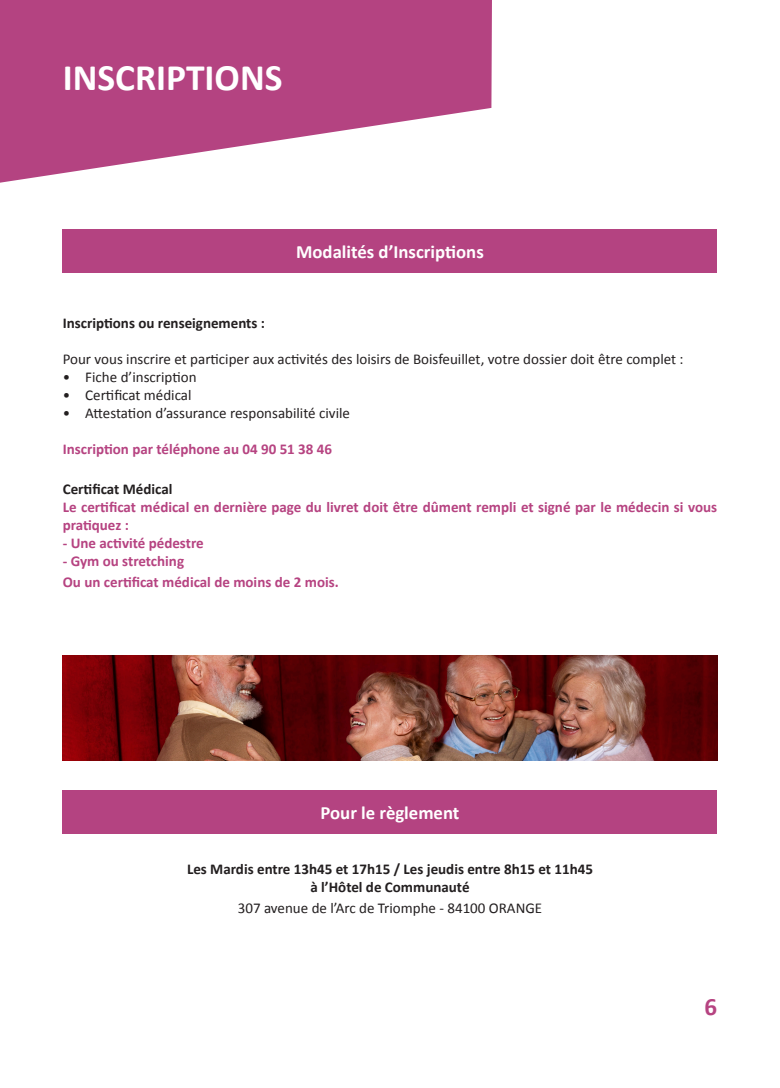
<style>
.page{position:relative;width:780px;height:1088px;background:#fff}
.page>*{position:absolute;margin:0;border:0;box-sizing:border-box;transform-origin:0 0}
.t1{font:700 37.5px "Calibri";color:#fff}
.t2{font:700 25px "Calibri";color:#b64381}
.t3{font:700 18.75px "Calibri";color:#fff}
.t4{font:15px "Calibri";color:#231f20}
.t5{font:700 15px/18px "Calibri";color:#b64381}
.t6{font:700 15px "Calibri";color:#231f20}
</style>
<div class="page">
<svg style="left:0;top:0;width:492px;height:183px;fill:#b44381"></svg>
<div style="left:63px;top:229px;width:654px;height:43px;background:#b44381"></div>
<img style="left:63px;top:655px;width:654px;height:106px">
<div style="left:63px;top:790px;width:654px;height:43px;background:#b44381"></div>
<p class="t1" style="left:63px;top:51px;width:221px">INSCRIPTIONS</p>
<p class="t3" style="left:296px;top:238px;width:189px">Modalités d’Inscriptions</p>
<p class="t6" style="left:63px;top:312px;width:204px">Inscriptions ou renseignements :</p>
<p class="t4" style="left:63px;top:348px;width:622px">Pour vous inscrire et participer aux activités des loisirs de Boisfeuillet, votre dossier doit être complet :</p>
<p class="t4" style="left:63px;top:366px;width:135px">• Fiche d’inscription</p>
<p class="t4" style="left:63px;top:384px;width:130px">• Certificat médical</p>
<p class="t4" style="left:63px;top:402px;width:289px">• Attestation d’assurance responsabilité civile</p>
<p class="t5" style="left:63px;top:439px;width:271px">Inscription par téléphone au 04 90 51 38 46</p>
<p class="t6" style="left:63px;top:478px;width:111px">Certificat Médical</p>
<p class="t5" style="left:63px;top:498px;width:656px">Le certificat médical en dernière page du livret doit être dûment rempli et signé par le médecin si vous pratiquez :</p>
<p class="t5" style="left:63px;top:534px;width:142px">- Une activité pédestre</p>
<p class="t5" style="left:63px;top:552px;width:123px">- Gym ou stretching</p>
<p class="t5" style="left:63px;top:573px;width:277px">Ou un certificat médical de moins de 2 mois.</p>
<p class="t3" style="left:320px;top:799px;width:140px">Pour le règlement</p>
<p class="t6" style="left:187px;top:858px;width:407px">Les Mardis entre 13h45 et 17h15 / Les jeudis entre 8h15 et 11h45</p>
<p class="t6" style="left:310px;top:876px;width:161px">à l’Hôtel de Communauté</p>
<p class="t4" style="left:238px;top:897px;width:306px">307 avenue de l’Arc de Triomphe - 84100 ORANGE</p>
<p class="t2" style="left:704px;top:989px;width:14px">6</p>
</div>
